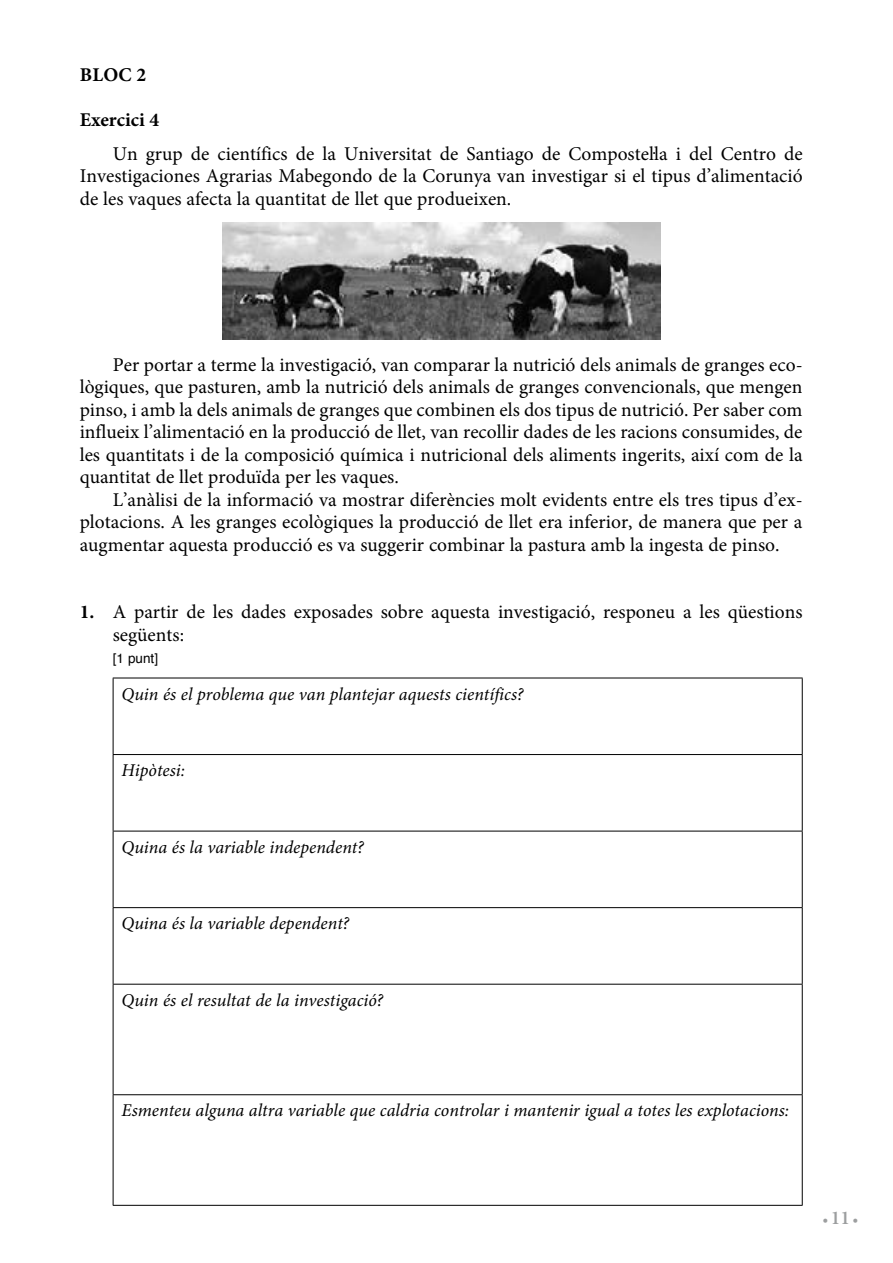
<style>
.page{position:relative;width:893px;height:1263px;background:#fff}
.page>*{position:absolute;margin:0;border:0;box-sizing:border-box;transform-origin:0 0}
.Text{font:19.5px/22.5px "Minion Pro";color:#000;text-align:justify}
.Pregunta_1{font:19.5px/22.5px "Minion Pro";color:#000}
.Títol_exercici{font:700 19.5px "Minion Pro";color:#000}
.Títol_opció{font:700 19.5px "Minion Pro";color:#000}
.Text_taula-cursiva{font:italic 18px "Minion Pro";color:#000}
.t1{font:600 15px "Minion Pro";color:#9c9e9f}
.Puntuació_pregunta_1{font:13.5px "Helvetica";color:#000}
.s1{font-weight:700}
.s2{font-size:19.5px}
</style>
<div class="page">
<img style="left:222px;top:223px;width:438px;height:117px">
<hr style="left:113px;top:678px;width:690px;height:1px;background:#000">
<hr style="left:113px;top:678px;width:1px;height:76px;background:#000">
<hr style="left:802px;top:678px;width:1px;height:76px;background:#000">
<hr style="left:113px;top:754px;width:690px;height:1px;background:#000">
<hr style="left:113px;top:755px;width:1px;height:76px;background:#000">
<hr style="left:802px;top:755px;width:1px;height:76px;background:#000">
<hr style="left:113px;top:831px;width:690px;height:1px;background:#000">
<hr style="left:113px;top:831px;width:1px;height:76px;background:#000">
<hr style="left:802px;top:831px;width:1px;height:76px;background:#000">
<hr style="left:113px;top:907px;width:690px;height:1px;background:#000">
<hr style="left:113px;top:908px;width:1px;height:76px;background:#000">
<hr style="left:802px;top:908px;width:1px;height:76px;background:#000">
<hr style="left:113px;top:984px;width:690px;height:1px;background:#000">
<hr style="left:113px;top:984px;width:1px;height:110px;background:#000">
<hr style="left:802px;top:984px;width:1px;height:110px;background:#000">
<hr style="left:113px;top:1094px;width:690px;height:1px;background:#000">
<hr style="left:113px;top:1095px;width:1px;height:110px;background:#000">
<hr style="left:802px;top:1095px;width:1px;height:110px;background:#000">
<hr style="left:113px;top:1205px;width:690px;height:1px;background:#000">
<p class="Títol_opció" style="left:80px;top:61px;width:68px">BLOC 2</p>
<p class="Títol_exercici" style="left:80px;top:106px;width:81px">Exercici 4</p>
<p class="Text" style="left:80px;top:142px;width:724px;text-indent:33px">Un grup de científics de la Universitat de Santiago de Composteŀla i del Centro de Investigaciones Agrarias Mabegondo de la Corunya van investigar si el tipus d’alimentació de les vaques afecta la quantitat de llet que produeixen.</p>
<p class="Text" style="left:80px;top:353px;width:724px;text-indent:33px">Per portar a terme la investigació, van comparar la nutrició dels animals de granges eco&shy;lògiques, que pasturen, amb la nutrició dels animals de granges convencionals, que mengen pinso, i amb la dels animals de granges que combinen els dos tipus de nutrició. Per saber com influeix l’alimentació en la producció de llet, van recollir dades de les racions consumides, de les quantitats i de la composició química i nutricional dels aliments ingerits, així com de la quantitat de llet produïda per les vaques.</p>
<p class="Text" style="left:80px;top:488px;width:724px;text-indent:33px">L’anàlisi de la informació va mostrar diferències molt evidents entre els tres tipus d’ex&shy;plotacions. A les granges ecològiques la producció de llet era inferior, de manera que per a augmentar aquesta producció es va suggerir combinar la pastura amb la ingesta de pinso.</p>
<p class="Pregunta_1" style="left:113px;top:601px;width:691px;text-indent:-33px"><span class="s1">1.</span> A partir de les dades exposades sobre aquesta investigació, responeu a les qüestions següents:</p>
<p class="Puntuació_pregunta_1" style="left:113px;top:648px;width:47px">[1 punt]</p>
<p class="Text_taula-cursiva" style="left:122px;top:681px;width:403px">Quin és el problema que van plantejar aquests científics?</p>
<p class="Text_taula-cursiva" style="left:122px;top:758px;width:65px">Hipòtesi:</p>
<p class="Text_taula-cursiva" style="left:122px;top:835px;width:244px">Quina és la variable independent?</p>
<p class="Text_taula-cursiva" style="left:122px;top:911px;width:229px">Quina és la variable dependent?</p>
<p class="Text_taula-cursiva" style="left:122px;top:988px;width:263px">Quin és el resultat de la investigació?</p>
<p class="Text_taula-cursiva" style="left:122px;top:1098px;width:669px">Esmenteu alguna altra variable que caldria controlar i mantenir igual a totes les explotacions:</p>
<p class="t1" style="left:822px;top:1209px;width:38px">• <span class="s2">11</span> •</p>
</div>
